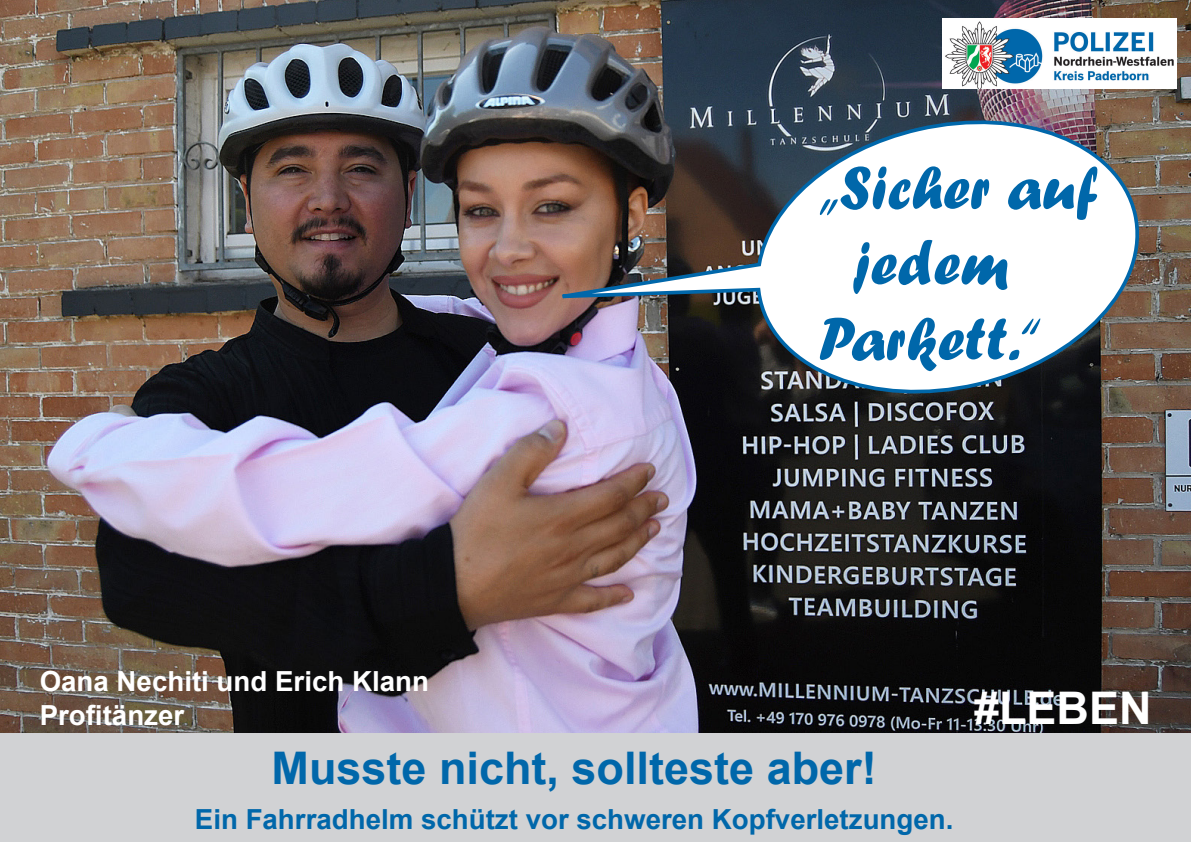
<style>
.page{position:relative;width:1191px;height:842px;background:#fff}
.page>*{position:absolute;margin:0;border:0;box-sizing:border-box;transform-origin:0 0}
.Delikt{font:63px "Forte";color:#0067aa}
.Delikt-2{font:700 45px "Arial";color:#0067aa}
.Delikt-3{font:700 45px "Arial";color:#fff}
.Delikt-4{font:700 27.7px "Arial";color:#0067aa}
.Delikt-5{font:700 27.7px/33.2px "Arial";color:#fff}
</style>
<div class="page">
<img style="left:0;top:0;width:1191px;height:734px">
<div style="left:0;top:734px;width:1191px;height:108px;background:#d1d2d4"></div>
<img style="left:942px;top:18px;width:234px;height:71px">
<img style="left:505px;top:106px;width:646px;height:302px">
<p class="Delikt" style="left:818px;top:151px;width:281px">„Sicher auf</p>
<p class="Delikt" style="left:851px;top:227px;width:158px">jedem</p>
<p class="Delikt" style="left:818px;top:302px;width:224px">Parkett.“</p>
<p class="Delikt-5" style="left:40px;top:665px;width:391px">Oana Nechiti und Erich Klann<br>Profitänzer</p>
<p class="Delikt-2" style="left:272px;top:736px;width:606px">Musste nicht, sollteste aber!</p>
<p class="Delikt-4" style="left:195px;top:799px;width:760px">Ein Fahrradhelm schützt vor schweren Kopfverletzungen.</p>
<p class="Delikt-3" style="left:974px;top:676px;width:179px">#LEBEN</p>
</div>
